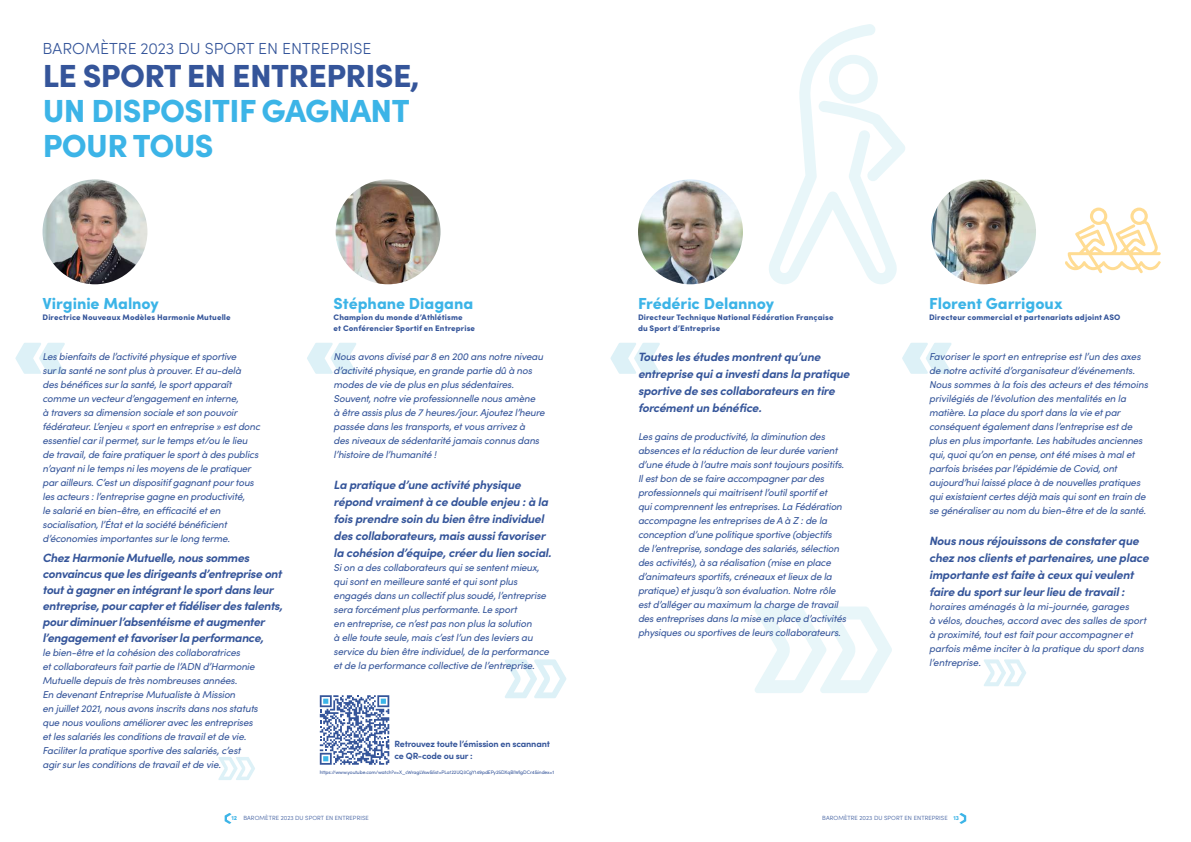
<style>
.page{position:relative;width:1191px;height:842px;background:#fff}
.page>*{position:absolute;margin:0;border:0;box-sizing:border-box;transform-origin:0 0}
.t1{font:900 32px/35px "Sofia Pro";letter-spacing:-.02em;color:#3cb4e7}
.t2{font:900 32px "Sofia Pro";letter-spacing:-.02em;color:#35559a}
.t3{font:900 16px "Sofia Pro";color:#3cb4e7}
.t4{font:300 16px "Sofia Pro";color:#35559a}
.t5{font:italic 700 12px/17px "Sofia Pro";letter-spacing:-.02em;color:#35559a}
.t6{font:italic 10px/14px "Sofia Pro";letter-spacing:-.02em;color:#35559a}
.t7{font:700 9px/12px "Sofia Pro";letter-spacing:-.02em;color:#35559a}
.t8{font:900 8px/11px "Sofia Pro";letter-spacing:.015em;color:#35559a}
.t9{font:300 6px "Sofia Pro";letter-spacing:.01em;color:#35559a}
.t10{font:5px "Sofia Pro";letter-spacing:-.02em;color:#35559a}
.s1{font-weight:900;color:#3cb4e7}
</style>
<div class="page">
<svg style="left:769px;top:24px;width:136px;height:260px"></svg>
<svg style="left:307px;top:343px;width:50px;height:31px"></svg>
<svg style="left:15px;top:343px;width:50px;height:31px"></svg>
<svg style="left:505px;top:659px;width:61px;height:39px"></svg>
<svg style="left:218px;top:757px;width:37px;height:23px"></svg>
<img style="left:43px;top:179px;width:104px;height:105px;border-radius:52px">
<img style="left:336px;top:179px;width:104px;height:105px;border-radius:52px">
<svg style="left:320px;top:695px;width:69px;height:70px"></svg>
<svg style="left:610px;top:343px;width:50px;height:31px"></svg>
<svg style="left:902px;top:343px;width:49px;height:31px"></svg>
<svg style="left:984px;top:659px;width:42px;height:27px"></svg>
<svg style="left:755px;top:606px;width:137px;height:87px"></svg>
<img style="left:638px;top:179px;width:105px;height:105px;border-radius:52px">
<img style="left:931px;top:179px;width:105px;height:105px;border-radius:52px">
<svg style="left:1065px;top:208px;width:95px;height:65px"></svg>
<svg style="left:225px;top:813px;width:6px;height:11px"></svg>
<svg style="left:959px;top:813px;width:7px;height:11px"></svg>
<h2 class="t4" style="left:43px;top:37px;width:330px">BAROMÈTRE 2023 DU SPORT EN ENTREPRISE</h2>
<h1 class="t2" style="left:43px;top:50px;width:378px">LE SPORT EN ENTREPRISE,</h1>
<h1 class="t1" style="left:43px;top:90px;width:368px">UN DISPOSITIF GAGNANT<br>POUR TOUS</h1>
<h2 class="t3" style="left:43px;top:290px;width:118px">Virginie Malnoy</h2>
<p class="t8" style="left:43px;top:311px;width:190px">Directrice Nouveaux Modèles Harmonie Mutuelle</p>
<p class="t6" style="left:43px;top:349px;width:219px">Les bienfaits de l’activité physique et sportive<br>sur la santé ne sont plus à prouver. Et au-delà<br>des bénéfices sur la santé, le sport apparaît comme un vecteur d’engagement en interne,<br>à travers sa dimension sociale et son pouvoir fédérateur. L’enjeu « sport en entreprise » est donc essentiel car il permet, sur le temps et/ou le lieu de travail, de faire pratiquer le sport à des publics n’ayant ni le temps ni les moyens de le pratiquer par ailleurs. C’est un dispositif gagnant pour tous les acteurs : l’entreprise gagne en productivité,<br>le salarié en bien-être, en efficacité et en socialisation, l’État et la société bénéficient d’économies importantes sur le long terme.</p>
<p class="t5" style="left:43px;top:548px;width:242px;line-height:16px">Chez Harmonie Mutuelle, nous sommes convaincus que les dirigeants d’entreprise ont tout à gagner en intégrant le sport dans leur entreprise, pour capter et fidéliser des talents, pour diminuer l’absentéisme et augmenter l’engagement et favoriser la performance,</p>
<p class="t6" style="left:43px;top:645px;width:217px">le bien-être et la cohésion des collaboratrices<br>et collaborateurs fait partie de l’ADN d’Harmonie Mutuelle depuis de très nombreuses années.<br>En devenant Entreprise Mutualiste à Mission<br>en juillet 2021, nous avons inscrits dans nos statuts que nous voulions améliorer avec les entreprises et les salariés les conditions de travail et de vie.<br>Faciliter la pratique sportive des salariés, c’est agir sur les conditions de travail et de vie.</p>
<h2 class="t3" style="left:334px;top:290px;width:141px">Stéphane Diagana</h2>
<p class="t8" style="left:334px;top:311px;width:143px">Champion du monde d’Athlétisme<br>et Conférencier Sportif en Entreprise</p>
<p class="t6" style="left:333px;top:349px;width:213px">Nous avons divisé par 8 en 200 ans notre niveau d’activité physique, en grande partie dû à nos modes de vie de plus en plus sédentaires.<br>Souvent, notre vie professionnelle nous amène<br>à être assis plus de 7 heures/jour. Ajoutez l’heure passée dans les transports, et vous arrivez à<br>des niveaux de sédentarité jamais connus dans l’histoire de l’humanité !</p>
<p class="t5" style="left:334px;top:475px;width:219px">La pratique d’une activité physique répond vraiment à ce double enjeu : à la fois prendre soin du bien être individuel des collaborateurs, mais aussi favoriser la cohésion d’équipe, créer du lien social.</p>
<p class="t6" style="left:334px;top:560px;width:217px">Si on a des collaborateurs qui se sentent mieux, qui sont en meilleure santé et qui sont plus engagés dans un collectif plus soudé, l’entreprise sera forcément plus performante. Le sport<br>en entreprise, ce n’est pas non plus la solution<br>à elle toute seule, mais c’est l’un des leviers au service du bien être individuel, de la performance et de la performance collective de l’entreprise.</p>
<p class="t7" style="left:394px;top:737px;width:157px">Retrouvez toute l’émission en scannant ce QR-code ou sur :</p>
<p class="t10" style="left:320px;top:769px;width:236px">https://www.youtube.com/watch?v=X_cWragLVsw&amp;list=PLa122UQ3CgY149pdEPy25DXqBIWlgDCr4&amp;index=1</p>
<h2 class="t3" style="left:638px;top:290px;width:138px">Frédéric Delannoy</h2>
<p class="t8" style="left:638px;top:311px;width:197px">Directeur Technique National Fédération Française du Sport d’Entreprise</p>
<p class="t5" style="left:638px;top:347px;width:213px">Toutes les études montrent qu’une entreprise qui a investi dans la pratique sportive de ses collaborateurs en tire forcément un bénéfice.</p>
<p class="t6" style="left:638px;top:429px;width:210px">Les gains de productivité, la diminution des absences et la réduction de leur durée varient d’une étude à l’autre mais sont toujours positifs.<br>Il est bon de se faire accompagner par des professionnels qui maitrisent l’outil sportif et<br>qui comprennent les entreprises. La Fédération accompagne les entreprises de A à Z : de la conception d’une politique sportive (objectifs<br>de l’entreprise, sondage des salariés, sélection des activités), à sa réalisation (mise en place d’animateurs sportifs, créneaux et lieux de la pratique) et jusqu’à son évaluation. Notre rôle est d’alléger au maximum la charge de travail des entreprises dans la mise en place d’activités physiques ou sportives de leurs collaborateurs.</p>
<h2 class="t3" style="left:929px;top:290px;width:135px">Florent Garrigoux</h2>
<p class="t8" style="left:929px;top:311px;width:193px">Directeur commercial et partenariats adjoint ASO</p>
<p class="t6" style="left:929px;top:349px;width:220px">Favoriser le sport en entreprise est l’un des axes de notre activité d’organisateur d’événements.<br>Nous sommes à la fois des acteurs et des témoins privilégiés de l’évolution des mentalités en la matière. La place du sport dans la vie et par conséquent également dans l’entreprise est de plus en plus importante. Les habitudes anciennes qui, quoi qu’on en pense, ont été mises à mal et parfois brisées par l’épidémie de Covid, ont aujourd’hui laissé place à de nouvelles pratiques qui existaient certes déjà mais qui sont en train de se généraliser au nom du bien-être et de la santé.</p>
<p class="t5" style="left:929px;top:531px;width:221px">Nous nous réjouissons de constater que chez nos clients et partenaires, une place importante est faite à ceux qui veulent faire du sport sur leur lieu de travail :</p>
<p class="t6" style="left:929px;top:599px;width:219px">horaires aménagés à la mi-journée, garages<br>à vélos, douches, accord avec des salles de sport à proximité, tout est fait pour accompagner et parfois même inciter à la pratique du sport dans l’entreprise.</p>
<p class="t9" style="left:231px;top:814px;width:139px"><span class="s1">12</span> BAROMÈTRE 2023 DU SPORT EN ENTREPRISE</p>
<p class="t9" style="left:822px;top:814px;width:138px">BAROMÈTRE 2023 DU SPORT EN ENTREPRISE <span class="s1">13</span></p>
</div>
